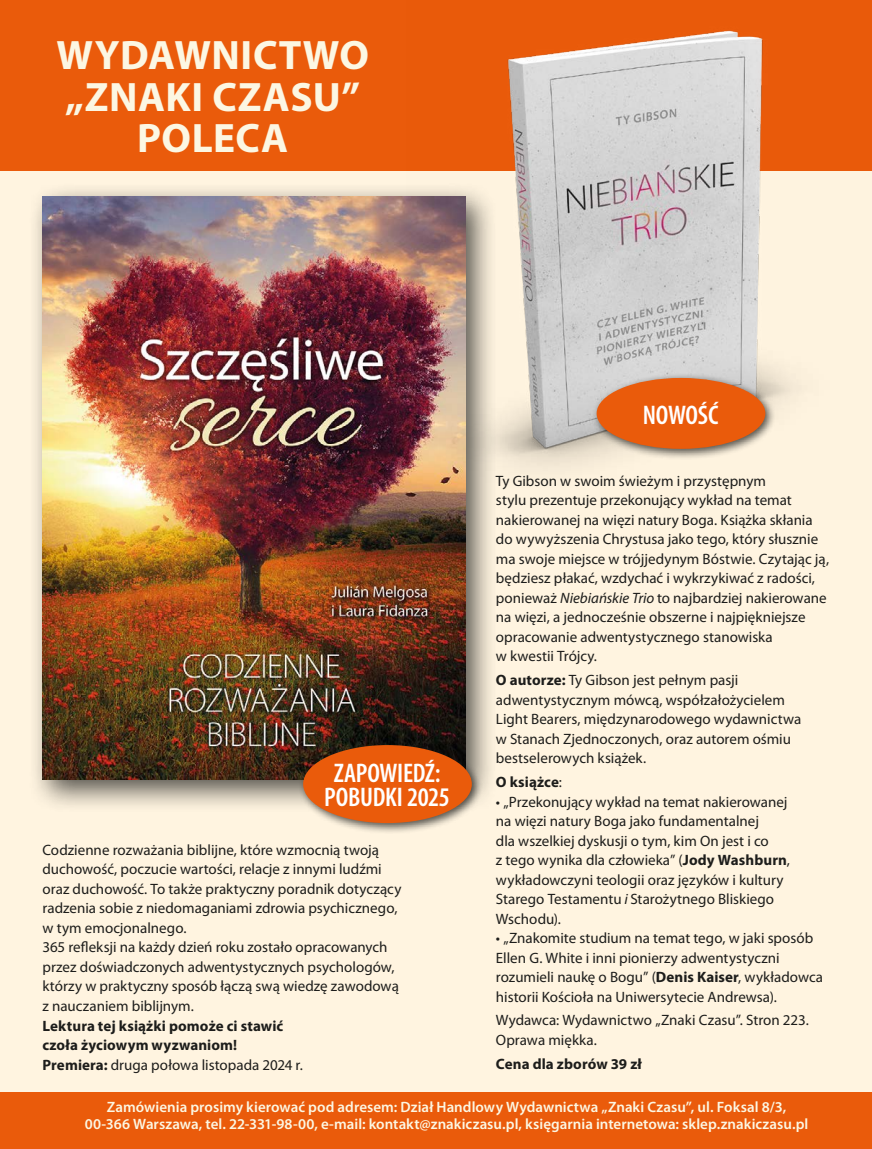
<style>
.page{position:relative;width:872px;height:1149px;background:#fff}
.page>*{position:absolute;margin:0;border:0;box-sizing:border-box;transform-origin:0 0}
._91__R_Tytuł_ZC{font:700 41.25px/41.2px "Myriad Pro";letter-spacing:.015em;color:#fcf7e3;text-align:center}
._04a__Śródtytuł_1_GA{font:600 condensed 27px "Myriad Pro";letter-spacing:-.01em;color:#fff}
._91__reklama_GA{font:15px/19.5px "Myriad Pro";color:#1d1d1b}
._92__R_tp_ZC{font:600 15px/16.5px "Myriad Pro";color:#fcf7e3;text-align:center}
._91__reklama_GA-2{font:700 15px/19.5px "Myriad Pro";letter-spacing:.005em;color:#1d1d1b}
.s1{font-weight:700}
.s2{font-style:italic}
.s3{font-weight:400}
</style>
<div class="page">
<div style="left:0;top:0;width:872px;height:1148px;background:#fff4e0"></div>
<div style="left:0;top:0;width:872px;height:171px;background:#ea5b0b"></div>
<div style="left:0;top:1091px;width:872px;height:57px;background:#ea5b0b"></div>
<div style="left:28px;top:181px;width:470px;height:631px;background:#1d1d1b;opacity:.75"></div>
<img style="left:42px;top:196px;width:423px;height:583px">
<img style="left:406px;top:30px;width:387px;height:489px">
<div style="left:592px;top:372px;width:184px;height:88px;background:#1d1d1b;opacity:.75"></div>
<div style="left:596px;top:378px;width:169px;height:70px;background:#ea5b0b;border-radius:50%"></div>
<div style="left:298px;top:739px;width:184px;height:95px;background:#1d1d1b;opacity:.75"></div>
<div style="left:303px;top:744px;width:169px;height:78px;background:#ea5b0b;border-radius:50%"></div>
<p class="_91__R_Tytuł_ZC" style="left:56px;top:33px;width:314px">WYDAWNICTWO „ZNAKI CZASU”<br>POLECA</p>
<p class="_04a__Śródtytuł_1_GA" style="left:334px;top:756px;width:108px">ZAPOWIEDŹ:</p>
<p class="_04a__Śródtytuł_1_GA" style="left:324px;top:780px;width:127px">POBUDKI 2025</p>
<p class="_91__reklama_GA" style="left:42px;top:839px;width:360px">Codzienne rozważania biblijne, które wzmocnią twoją duchowość, poczucie wartości, relacje z innymi ludźmi oraz duchowość. To także praktyczny poradnik dotyczący radzenia sobie z niedomaganiami zdrowia psychicznego, w tym emocjonalnego.</p>
<p class="_91__reklama_GA" style="left:42px;top:937px;width:358px">365 refleksji na każdy dzień roku zostało opracowanych przez doświadczonych adwentystycznych psychologów, którzy w praktyczny sposób łączą swą wiedzę zawodową z nauczaniem biblijnym.</p>
<p class="_91__reklama_GA-2" style="left:42px;top:1014px;width:242px">Lektura tej książki pomoże ci stawić czoła życiowym wyzwaniom!</p>
<p class="_91__reklama_GA" style="left:42px;top:1054px;width:262px"><span class="s1">Premiera:</span> druga połowa listopada 2024 r.</p>
<p class="_04a__Śródtytuł_1_GA" style="left:643px;top:398px;width:77px">NOWOŚĆ</p>
<p class="_91__reklama_GA" style="left:496px;top:470px;width:335px">Ty Gibson w swoim świeżym i przystępnym<br>stylu prezentuje przekonujący wykład na temat nakierowanej na więzi natury Boga. Książka skłania do wywyższenia Chrystusa jako tego, który słusznie ma swoje miejsce w trójjedynym Bóstwie. Czytając ją, będziesz płakać, wzdychać i wykrzykiwać z radości, ponieważ <span class="s2">Niebiańskie Trio</span> to najbardziej nakierowane na więzi, a jednocześnie obszerne i najpiękniejsze opracowanie adwentystycznego stanowiska<br>w kwestii Trójcy.</p>
<p class="_91__reklama_GA" style="left:496px;top:670px;width:307px"><span class="s1">O autorze:</span> Ty Gibson jest pełnym pasji adwentystycznym mówcą, współzałożycielem Light Bearers, międzynarodowego wydawnictwa w Stanach Zjednoczonych, oraz autorem ośmiu bestselerowych książek.</p>
<p class="_91__reklama_GA-2" style="left:496px;top:771px;width:67px">O książce<span class="s3">:</span></p>
<p class="_91__reklama_GA" style="left:496px;top:791px;width:295px">• „Przekonujący wykład na temat nakierowanej na więzi natury Boga jako fundamentalnej<br>dla wszelkiej dyskusji o tym, kim On jest i co<br>z tego wynika dla człowieka” (<span class="s1">Jody Washburn</span>, wykładowczyni teologii oraz języków i kultury Starego Testamentu <span class="s2">i</span> Starożytnego Bliskiego Wschodu).</p>
<p class="_91__reklama_GA" style="left:496px;top:927px;width:328px">• „Znakomite studium na temat tego, w jaki sposób Ellen G. White i inni pionierzy adwentystyczni rozumieli naukę o Bogu” (<span class="s1">Denis Kaiser</span>, wykładowca historii Kościoła na Uniwersytecie Andrewsa).</p>
<p class="_91__reklama_GA" style="left:496px;top:1010px;width:314px">Wydawca: Wydawnictwo „Znaki Czasu”. Stron 223.<br>Oprawa miękka.</p>
<p class="_91__reklama_GA-2" style="left:496px;top:1053px;width:147px">Cena dla zborów 39 zł</p>
<p class="_92__R_tp_ZC" style="left:85px;top:1097px;width:725px">Zamówienia prosimy kierować pod adresem: Dział Handlowy Wydawnictwa „Znaki Czasu”, ul. Foksal 8/3,<br>00-366 Warszawa, tel. 22-331-98-00, e-mail: kontakt@znakiczasu.pl, księgarnia internetowa: sklep.znakiczasu.pl</p>
</div>
